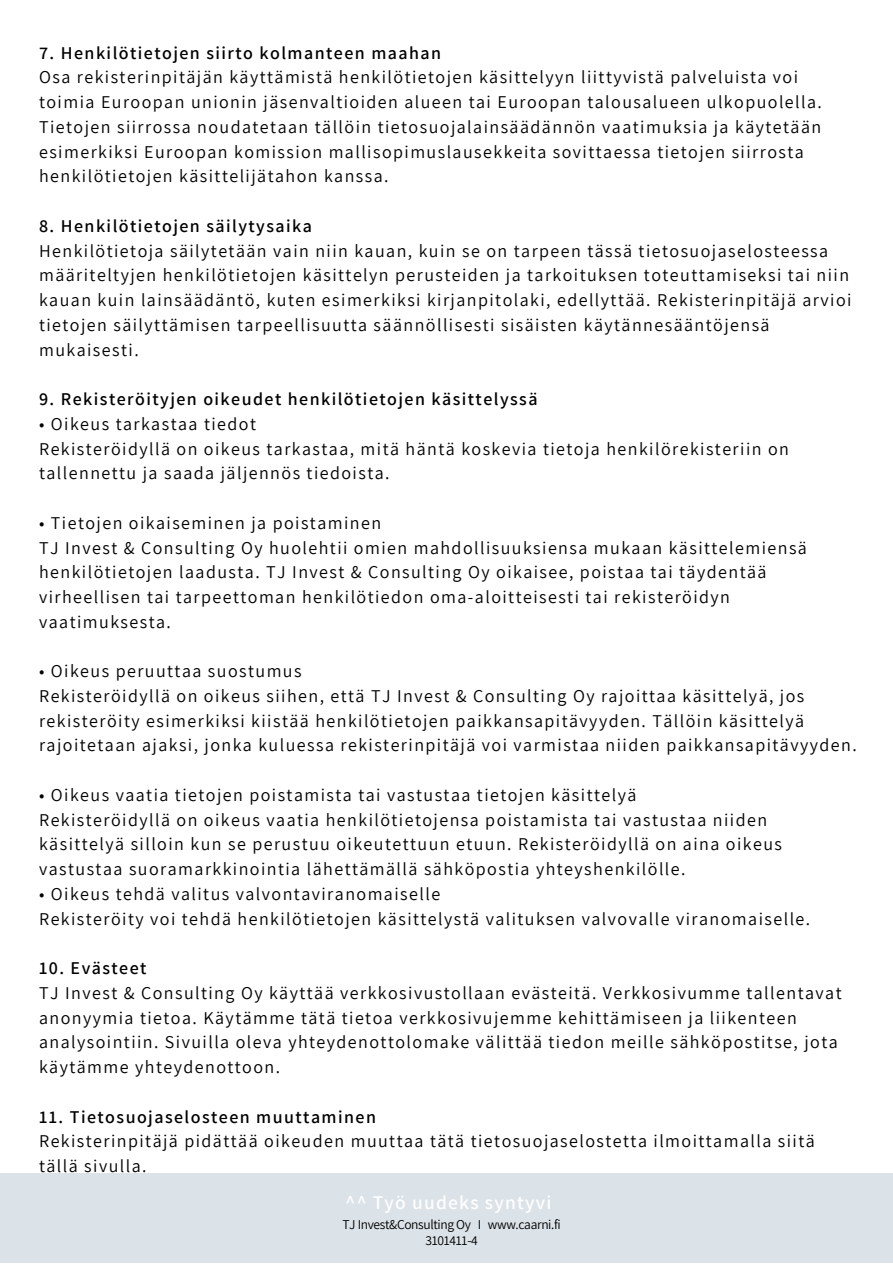
<style>
.page{position:relative;width:893px;height:1264px;background:#fff}
.page>*{position:absolute;margin:0;border:0;box-sizing:border-box;transform-origin:0 0}
.t1{font:600 19.5px "Assistant";letter-spacing:.06em;color:#fff}
.t2{font:18px/24.8px "Assistant";letter-spacing:.08em;color:#000}
.t3{font:600 18px "Assistant";letter-spacing:.08em;color:#000}
.t4{font:13.5px "Assistant";letter-spacing:-.025em;color:#000}
</style>
<div class="page">
<div style="left:0;top:1173px;width:892px;height:89px;background:#dbe2e8"></div>
<p class="t3" style="left:39px;top:40px;width:403px">7. Henkilötietojen siirto kolmanteen maahan</p>
<p class="t2" style="left:39px;top:64px;width:784px">Osa rekisterinpitäjän käyttämistä henkilötietojen käsittelyyn liittyvistä palveluista voi toimia Euroopan unionin jäsenvaltioiden alueen tai Euroopan talousalueen ulkopuolella.<br>Tietojen siirrossa noudatetaan tällöin tietosuojalainsäädännön vaatimuksia ja käytetään esimerkiksi Euroopan komission mallisopimuslausekkeita sovittaessa tietojen siirrosta henkilötietojen käsittelijätahon kanssa.</p>
<p class="t3" style="left:39px;top:213px;width:274px">8. Henkilötietojen säilytysaika</p>
<p class="t2" style="left:39px;top:238px;width:813px">Henkilötietoja säilytetään vain niin kauan, kuin se on tarpeen tässä tietosuojaselosteessa määriteltyjen henkilötietojen käsittelyn perusteiden ja tarkoituksen toteuttamiseksi tai niin kauan kuin lainsäädäntö, kuten esimerkiksi kirjanpitolaki, edellyttää. Rekisterinpitäjä arvioi tietojen säilyttämisen tarpeellisuutta säännöllisesti sisäisten käytännesääntöjensä mukaisesti.</p>
<p class="t3" style="left:39px;top:387px;width:500px">9. Rekisteröityjen oikeudet henkilötietojen käsittelyssä</p>
<p class="t2" style="left:39px;top:411px;width:218px">• Oikeus tarkastaa tiedot</p>
<p class="t2" style="left:39px;top:435px;width:751px">Rekisteröidyllä on oikeus tarkastaa, mitä häntä koskevia tietoja henkilörekisteriin on tallennettu ja saada jäljennös tiedoista.</p>
<p class="t2" style="left:39px;top:510px;width:343px">• Tietojen oikaiseminen ja poistaminen</p>
<p class="t2" style="left:39px;top:534px;width:769px">TJ Invest &amp; Consulting Oy huolehtii omien mahdollisuuksiensa mukaan käsittelemiensä henkilötietojen laadusta. TJ Invest &amp; Consulting Oy oikaisee, poistaa tai täydentää virheellisen tai tarpeettoman henkilötiedon oma-aloitteisesti tai rekisteröidyn vaatimuksesta.</p>
<p class="t2" style="left:39px;top:658px;width:264px">• Oikeus peruuttaa suostumus</p>
<p class="t2" style="left:39px;top:683px;width:819px">Rekisteröidyllä on oikeus siihen, että TJ Invest &amp; Consulting Oy rajoittaa käsittelyä, jos rekisteröity esimerkiksi kiistää henkilötietojen paikkansapitävyyden. Tällöin käsittelyä rajoitetaan ajaksi, jonka kuluessa rekisterinpitäjä voi varmistaa niiden paikkansapitävyyden.</p>
<p class="t2" style="left:39px;top:782px;width:598px">• Oikeus vaatia tietojen poistamista tai vastustaa tietojen käsittelyä</p>
<p class="t2" style="left:39px;top:806px;width:744px">Rekisteröidyllä on oikeus vaatia henkilötietojensa poistamista tai vastustaa niiden käsittelyä silloin kun se perustuu oikeutettuun etuun. Rekisteröidyllä on aina oikeus vastustaa suoramarkkinointia lähettämällä sähköpostia yhteyshenkilölle.</p>
<p class="t2" style="left:39px;top:880px;width:402px">• Oikeus tehdä valitus valvontaviranomaiselle</p>
<p class="t2" style="left:39px;top:905px;width:772px">Rekisteröity voi tehdä henkilötietojen käsittelystä valituksen valvovalle viranomaiselle.</p>
<p class="t3" style="left:39px;top:955px;width:109px">10. Evästeet</p>
<p class="t2" style="left:39px;top:979px;width:804px">TJ Invest &amp; Consulting Oy käyttää verkkosivustollaan evästeitä. Verkkosivumme tallentavat anonyymia tietoa. Käytämme tätä tietoa verkkosivujemme kehittämiseen ja liikenteen analysointiin. Sivuilla oleva yhteydenottolomake välittää tiedon meille sähköpostitse, jota käytämme yhteydenottoon.</p>
<p class="t3" style="left:39px;top:1104px;width:338px">11. Tietosuojaselosteen muuttaminen</p>
<p class="t2" style="left:39px;top:1128px;width:777px">Rekisterinpitäjä pidättää oikeuden muuttaa tätä tietosuojaselostetta ilmoittamalla siitä tällä sivulla.</p>
<p class="t1" style="left:345px;top:1189px;width:207px">^^ Työ uudeks syntyvi</p>
<p class="t4" style="left:342px;top:1215px;width:220px">TJ Invest&amp;Consulting Oy I www.caarni.fi</p>
<p class="t4" style="left:425px;top:1231px;width:54px">3101411-4</p>
</div>
